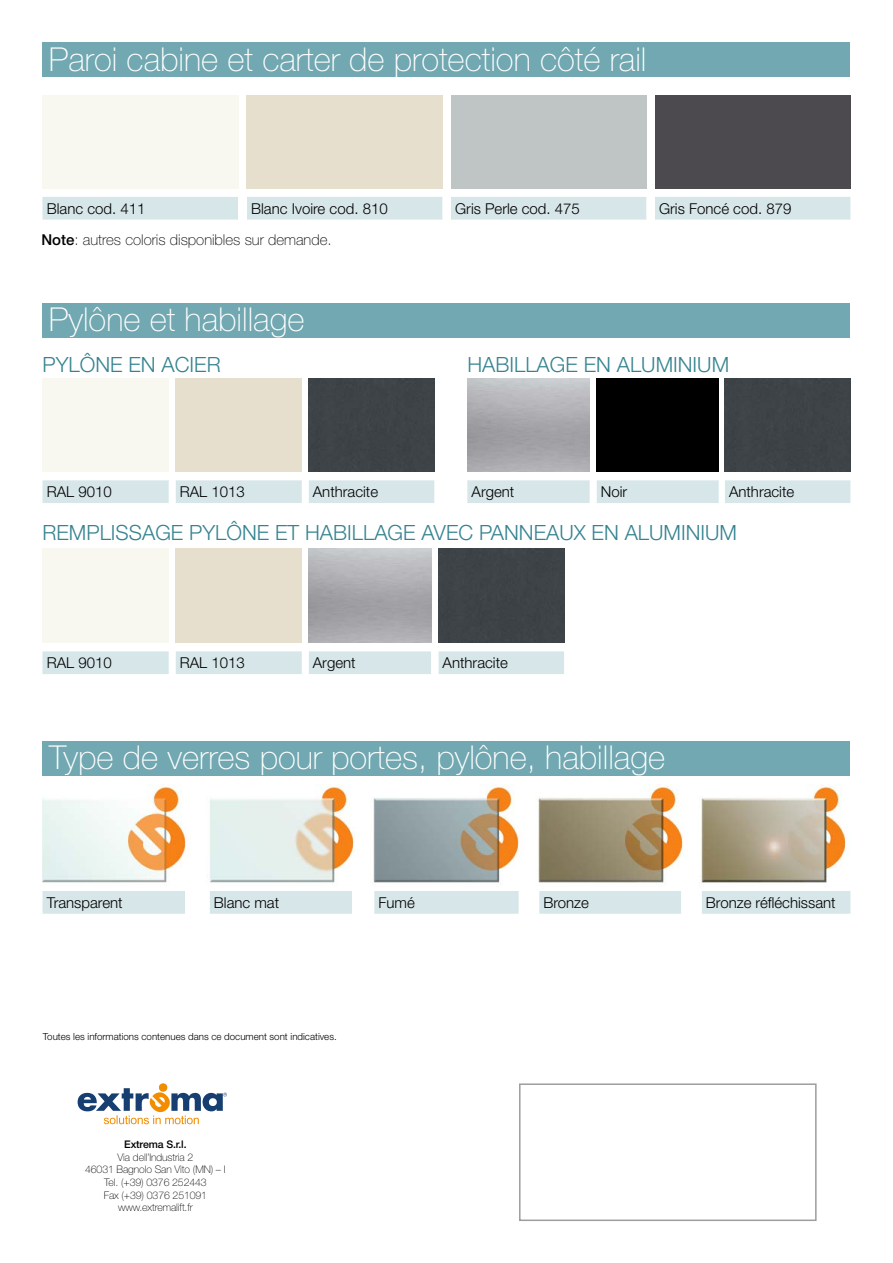
<style>
.page{position:relative;width:893px;height:1263px;background:#fff}
.page>*{position:absolute;margin:0;border:0;box-sizing:border-box;transform-origin:0 0}
.t1{font:100 33px "Helvetica Neue LT Std";color:#fff}
.t2{font:300 21px "Helvetica Neue LT Std";color:#358390}
.t3{font:300 15px "Helvetica Neue LT Std";color:#000}
.t4{font:100 15px "Helvetica Neue LT Std";color:#000}
.t5{font:100 10.5px/12.6px "Helvetica Neue LT Std";letter-spacing:-.01em;color:#000;text-align:center}
.t6{font:500 10.5px "Helvetica Neue LT Std";letter-spacing:-.01em;color:#000}
.t7{font:300 9.75px "Helvetica Neue LT Std";color:#000}
.s1{font-weight:500}
</style>
<div class="page">
<div style="left:43px;top:741px;width:807px;height:34px;background:#71a8b1"></div>
<div style="left:309px;top:378px;width:125px;height:94px;background:#3e4347"></div>
<div style="left:725px;top:378px;width:125px;height:94px;background:#3e4347"></div>
<div style="left:596px;top:378px;width:123px;height:94px;background:#000"></div>
<div style="left:438px;top:549px;width:126px;height:93px;background:#3e4347"></div>
<img style="left:43px;top:786px;width:148px;height:97px">
<img style="left:209px;top:786px;width:145px;height:97px">
<img style="left:701px;top:786px;width:145px;height:97px">
<img style="left:535px;top:786px;width:148px;height:97px">
<img style="left:373px;top:786px;width:146px;height:97px">
<div style="left:43px;top:303px;width:807px;height:34px;background:#71a8b1"></div>
<div style="left:43px;top:43px;width:807px;height:34px;background:#71a8b1"></div>
<div style="left:451px;top:96px;width:195px;height:93px;background:#bfc4c5"></div>
<div style="left:655px;top:96px;width:195px;height:93px;background:#4c4a4f"></div>
<svg style="left:43px;top:480px;width:391px;height:23px"></svg>
<svg style="left:467px;top:480px;width:383px;height:23px"></svg>
<svg style="left:43px;top:651px;width:521px;height:23px"></svg>
<svg style="left:43px;top:891px;width:807px;height:23px"></svg>
<svg style="left:43px;top:197px;width:807px;height:23px"></svg>
<div style="left:519px;top:1083px;width:298px;height:138px;border:2px solid #9d9d9c"></div>
<svg style="left:77px;top:1083px;width:150px;height:41px"></svg>
<h1 class="t1" style="left:49px;top:40px;width:599px">Paroi cabine et carter de protection côté rail</h1>
<p class="t3" style="left:47px;top:199px;width:100px">Blanc cod. 411</p>
<p class="t3" style="left:251px;top:199px;width:138px">Blanc Ivoire cod. 810</p>
<p class="t3" style="left:455px;top:199px;width:126px">Gris Perle cod. 475</p>
<p class="t3" style="left:659px;top:199px;width:134px">Gris Foncé cod. 879</p>
<p class="t4" style="left:41px;top:231px;width:292px"><span class="s1">Note</span>: autres coloris disponibles sur demande.</p>
<h1 class="t1" style="left:49px;top:301px;width:257px">Pylône et habillage</h1>
<h2 class="t2" style="left:43px;top:351px;width:180px">PYLÔNE EN ACIER</h2>
<h2 class="t2" style="left:467px;top:351px;width:263px">HABILLAGE EN ALUMINIUM</h2>
<p class="t3" style="left:47px;top:483px;width:67px">RAL 9010</p>
<p class="t3" style="left:180px;top:483px;width:67px">RAL 1013</p>
<p class="t3" style="left:313px;top:483px;width:67px">Anthracite</p>
<p class="t3" style="left:472px;top:483px;width:44px">Argent</p>
<p class="t3" style="left:601px;top:483px;width:28px">Noir</p>
<p class="t3" style="left:729px;top:483px;width:67px">Anthracite</p>
<h2 class="t2" style="left:43px;top:520px;width:696px">REMPLISSAGE PYLÔNE ET HABILLAGE AVEC PANNEAUX EN ALUMINIUM</h2>
<p class="t3" style="left:47px;top:654px;width:67px">RAL 9010</p>
<p class="t3" style="left:180px;top:654px;width:67px">RAL 1013</p>
<p class="t3" style="left:313px;top:654px;width:44px">Argent</p>
<p class="t3" style="left:443px;top:654px;width:67px">Anthracite</p>
<h1 class="t1" style="left:49px;top:738px;width:617px">Type de verres pour portes, pylône, habillage</h1>
<p class="t3" style="left:47px;top:893px;width:77px">Transparent</p>
<p class="t3" style="left:214px;top:893px;width:67px">Blanc mat</p>
<p class="t3" style="left:378px;top:893px;width:38px">Fumé</p>
<p class="t3" style="left:543px;top:893px;width:47px">Bronze</p>
<p class="t3" style="left:706px;top:893px;width:131px">Bronze réfléchissant</p>
<p class="t7" style="left:43px;top:1031px;width:295px">Toutes les informations contenues dans ce document sont indicatives.</p>
<p class="t6" style="left:124px;top:1138px;width:64px">Extrema S.r.l.</p>
<p class="t5" style="left:85px;top:1151px;width:142px">Via dell’Industria 2<br>46031 Bagnolo San Vito (MN) – I<br>Tel. (+39) 0376 252443<br>Fax (+39) 0376 251091 www.extremalift.fr</p>
</div>
